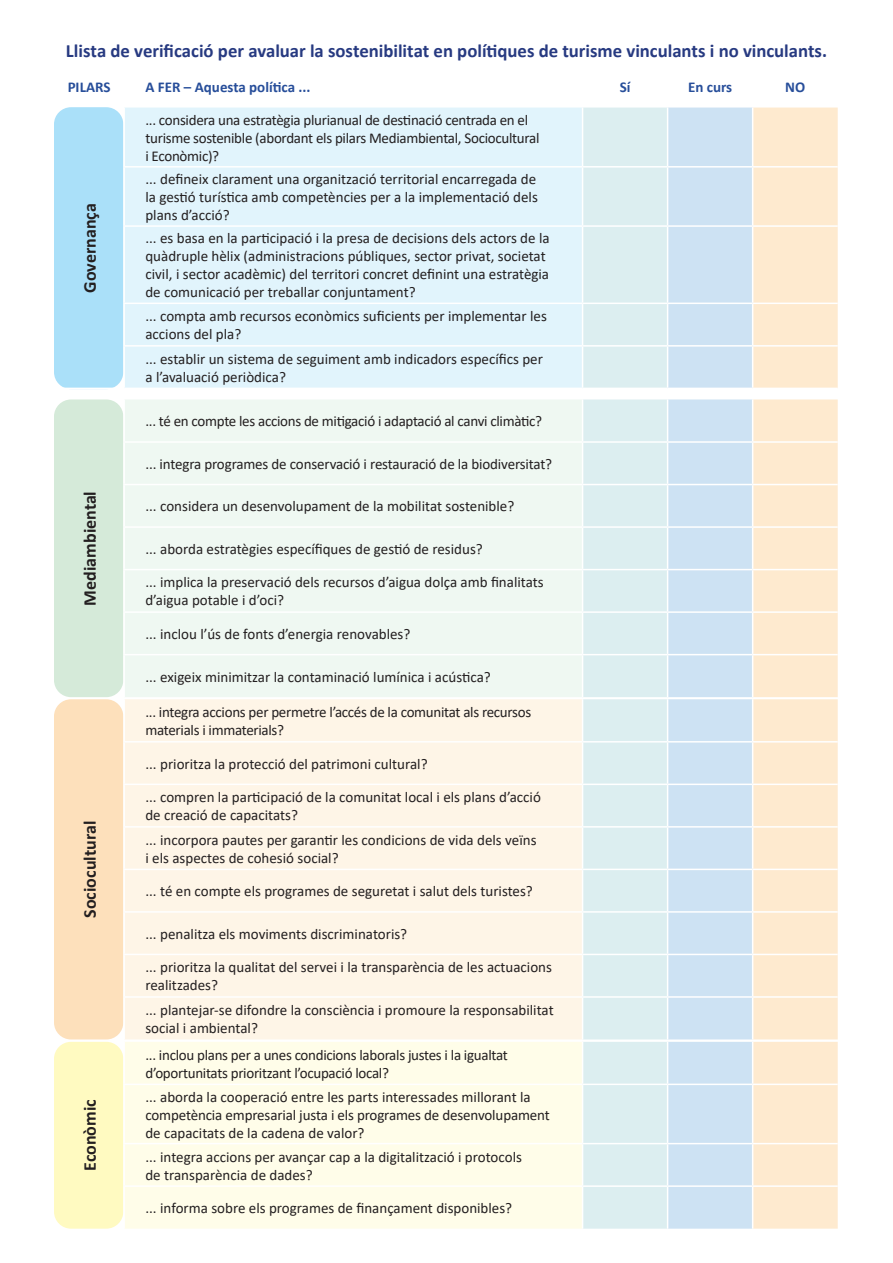
<style>
.page{position:relative;width:893px;height:1263px;background:#fff}
.page>*{position:absolute;margin:0;border:0;box-sizing:border-box;transform-origin:0 0}
.t1{font:700 18.75px "Calibri";color:#273a81}
.t2{font:700 18px "Calibri";color:#231f20}
.t3{font:15px/18px "Calibri";color:#231f20}
.t4{font:15px/18px "Calibri";letter-spacing:-.02em;color:#231f20}
.t5{font:700 15px "Calibri";color:#274e9a}
</style>
<div class="page">
<div style="left:54px;top:399px;width:69px;height:298px;background:#d5ead9;border-radius:17px"></div>
<div style="left:54px;top:107px;width:69px;height:282px;background:#aae0f9;border-radius:17px"></div>
<div style="left:54px;top:699px;width:69px;height:340px;background:#fde0bb;border-radius:17px"></div>
<div style="left:54px;top:1042px;width:69px;height:187px;background:#fffac1;border-radius:17px"></div>
<div style="left:125px;top:400px;width:457px;height:297px;background:#eff8f2"></div>
<hr style="left:123px;top:441px;width:460px;height:2px;background:#fff">
<hr style="left:123px;top:484px;width:460px;height:1px;background:#fff">
<hr style="left:123px;top:526px;width:460px;height:2px;background:#fff">
<hr style="left:123px;top:569px;width:460px;height:1px;background:#fff">
<hr style="left:123px;top:611px;width:460px;height:2px;background:#fff">
<hr style="left:123px;top:654px;width:460px;height:1px;background:#fff">
<div style="left:125px;top:108px;width:457px;height:280px;background:#e1f4fc"></div>
<svg style="left:583px;top:108px;width:255px;height:280px;background:#e2e8e6"></svg>
<hr style="left:54px;top:388px;width:70px;height:1px;background:#fff">
<hr style="left:667px;top:108px;width:1px;height:58px;background:#fff">
<hr style="left:752px;top:108px;width:1px;height:58px;background:#fff">
<hr style="left:123px;top:166px;width:460px;height:2px;background:#fff">
<hr style="left:583px;top:166px;width:85px;height:2px;background:#fff">
<hr style="left:668px;top:166px;width:85px;height:2px;background:#fff">
<hr style="left:667px;top:168px;width:1px;height:57px;background:#fff">
<hr style="left:753px;top:166px;width:85px;height:2px;background:#fff">
<hr style="left:752px;top:168px;width:1px;height:57px;background:#fff">
<hr style="left:123px;top:225px;width:460px;height:2px;background:#fff">
<hr style="left:583px;top:225px;width:85px;height:2px;background:#fff">
<hr style="left:668px;top:225px;width:85px;height:2px;background:#fff">
<hr style="left:667px;top:227px;width:1px;height:76px;background:#fff">
<hr style="left:753px;top:225px;width:85px;height:2px;background:#fff">
<hr style="left:752px;top:227px;width:1px;height:76px;background:#fff">
<hr style="left:123px;top:303px;width:460px;height:1px;background:#fff">
<hr style="left:583px;top:303px;width:85px;height:1px;background:#fff">
<hr style="left:668px;top:303px;width:85px;height:1px;background:#fff">
<hr style="left:667px;top:304px;width:1px;height:41px;background:#fff">
<hr style="left:753px;top:303px;width:85px;height:1px;background:#fff">
<hr style="left:752px;top:304px;width:1px;height:41px;background:#fff">
<hr style="left:123px;top:345px;width:460px;height:2px;background:#fff">
<hr style="left:583px;top:345px;width:85px;height:2px;background:#fff">
<hr style="left:668px;top:345px;width:85px;height:2px;background:#fff">
<hr style="left:667px;top:347px;width:1px;height:41px;background:#fff">
<hr style="left:753px;top:345px;width:85px;height:2px;background:#fff">
<hr style="left:752px;top:347px;width:1px;height:41px;background:#fff">
<div style="left:125px;top:699px;width:457px;height:340px;background:#fef5e7"></div>
<hr style="left:123px;top:741px;width:460px;height:1px;background:#fff">
<hr style="left:123px;top:783px;width:460px;height:2px;background:#fff">
<hr style="left:123px;top:826px;width:460px;height:2px;background:#fff">
<hr style="left:123px;top:869px;width:460px;height:1px;background:#fff">
<hr style="left:123px;top:911px;width:460px;height:2px;background:#fff">
<hr style="left:123px;top:954px;width:460px;height:1px;background:#fff">
<hr style="left:123px;top:996px;width:460px;height:2px;background:#fff">
<div style="left:125px;top:1042px;width:457px;height:187px;background:#fffde9"></div>
<svg style="left:583px;top:399px;width:255px;height:830px;background:#e3e9e6"></svg>
<hr style="left:667px;top:1042px;width:1px;height:41px;background:#fff">
<hr style="left:752px;top:1042px;width:1px;height:41px;background:#fff">
<hr style="left:123px;top:1083px;width:460px;height:2px;background:#fff">
<hr style="left:583px;top:1083px;width:85px;height:2px;background:#fff">
<hr style="left:668px;top:1083px;width:85px;height:2px;background:#fff">
<hr style="left:667px;top:1085px;width:1px;height:58px;background:#fff">
<hr style="left:753px;top:1083px;width:85px;height:2px;background:#fff">
<hr style="left:752px;top:1085px;width:1px;height:58px;background:#fff">
<hr style="left:123px;top:1143px;width:460px;height:1px;background:#fff">
<hr style="left:583px;top:1143px;width:85px;height:1px;background:#fff">
<hr style="left:668px;top:1143px;width:85px;height:1px;background:#fff">
<hr style="left:667px;top:1144px;width:1px;height:41px;background:#fff">
<hr style="left:753px;top:1143px;width:85px;height:1px;background:#fff">
<hr style="left:752px;top:1144px;width:1px;height:41px;background:#fff">
<hr style="left:667px;top:1187px;width:1px;height:42px;background:#fff">
<hr style="left:752px;top:1187px;width:1px;height:42px;background:#fff">
<hr style="left:123px;top:1185px;width:460px;height:2px;background:#fff">
<hr style="left:583px;top:1185px;width:85px;height:2px;background:#fff">
<hr style="left:668px;top:1185px;width:85px;height:2px;background:#fff">
<hr style="left:753px;top:1185px;width:85px;height:2px;background:#fff">
<p class="t1" style="left:66px;top:37px;width:763px">Llista de verificació per avaluar la sostenibilitat en polítiques de turisme vinculants i no vinculants.</p>
<p class="t5" style="left:68px;top:76px;width:44px">PILARS</p>
<p class="t5" style="left:145px;top:76px;width:167px">A FER – Aquesta política ...</p>
<p class="t5" style="left:620px;top:76px;width:12px">Sí</p>
<p class="t5" style="left:688px;top:76px;width:46px">En curs</p>
<p class="t5" style="left:785px;top:76px;width:22px">NO</p>
<p class="t2" style="left:77px;top:293px;width:91px;rotate:-90deg">Governança</p>
<p class="t2" style="left:77px;top:605px;width:116px;rotate:-90deg">Mediambiental</p>
<p class="t2" style="left:77px;top:918px;width:98px;rotate:-90deg">Sociocultural</p>
<p class="t2" style="left:77px;top:1171px;width:73px;rotate:-90deg">Econòmic</p>
<p class="t4" style="left:145px;top:110px;width:395px">... considera una estratègia plurianual de destinació centrada en el turisme sostenible (abordant els pilars Mediambiental, Sociocultural</p>
<p class="t4" style="left:145px;top:146px;width:75px">i Econòmic)?</p>
<p class="t3" style="left:145px;top:170px;width:394px;text-align:justify">... defineix clarament una organització territorial encarregada de la gestió turística amb competències per a la implementació dels plans d’acció?</p>
<p class="t3" style="left:145px;top:229px;width:406px">... es basa en la participació i la presa de decisions dels actors de la quàdruple hèlix (administracions públiques, sector privat, societat civil, i sector acadèmic) del territori concret definint una estratègia de comunicació per treballar conjuntament?</p>
<p class="t3" style="left:145px;top:307px;width:403px">... compta amb recursos econòmics suficients per implementar les accions del pla?</p>
<p class="t3" style="left:145px;top:349px;width:399px">... establir un sistema de seguiment amb indicadors específics per</p>
<p class="t3" style="left:145px;top:367px;width:142px">a l’avaluació periòdica?</p>
<p class="t4" style="left:145px;top:412px;width:398px">... té en compte les accions de mitigació i adaptació al canvi climàtic?</p>
<p class="t3" style="left:145px;top:454px;width:408px">... integra programes de conservació i restauració de la biodiversitat?</p>
<p class="t3" style="left:145px;top:497px;width:370px">... considera un desenvolupament de la mobilitat sostenible?</p>
<p class="t3" style="left:145px;top:540px;width:339px">... aborda estratègies específiques de gestió de residus?</p>
<p class="t3" style="left:145px;top:573px;width:400px">... implica la preservació dels recursos d’aigua dolça amb finalitats d’aigua potable i d’oci?</p>
<p class="t3" style="left:145px;top:625px;width:266px">... inclou l’ús de fonts d’energia renovables?</p>
<p class="t3" style="left:145px;top:667px;width:347px">... exigeix minimitzar la contaminació lumínica i acústica?</p>
<p class="t4" style="left:145px;top:703px;width:387px">... integra accions per permetre l’accés de la comunitat als recursos materials i immaterials?</p>
<p class="t3" style="left:145px;top:754px;width:284px">... prioritza la protecció del patrimoni cultural?</p>
<p class="t3" style="left:145px;top:788px;width:397px">... compren la participació de la comunitat local i els plans d’acció de creació de capacitats?</p>
<p class="t3" style="left:145px;top:830px;width:393px">... incorpora pautes per garantir les condicions de vida dels veïns</p>
<p class="t3" style="left:145px;top:848px;width:195px">i els aspectes de cohesió social?</p>
<p class="t3" style="left:145px;top:882px;width:389px">... té en compte els programes de seguretat i salut dels turistes?</p>
<p class="t3" style="left:145px;top:924px;width:263px">... penalitza els moviments discriminatoris?</p>
<p class="t3" style="left:145px;top:958px;width:408px">... prioritza la qualitat del servei i la transparència de les actuacions realitzades?</p>
<p class="t3" style="left:145px;top:1000px;width:410px">... plantejar-se difondre la consciència i promoure la responsabilitat social i ambiental?</p>
<p class="t4" style="left:145px;top:1045px;width:364px">... inclou plans per a unes condicions laborals justes i la igualtat</p>
<p class="t4" style="left:145px;top:1063px;width:245px">d’oportunitats prioritzant l’ocupació local?</p>
<p class="t3" style="left:145px;top:1087px;width:406px">... aborda la cooperació entre les parts interessades millorant la competència empresarial justa i els programes de desenvolupament de capacitats de la cadena de valor?</p>
<p class="t3" style="left:145px;top:1147px;width:378px">... integra accions per avançar cap a la digitalització i protocols</p>
<p class="t3" style="left:145px;top:1165px;width:169px">de transparència de dades?</p>
<p class="t3" style="left:145px;top:1199px;width:368px">... informa sobre els programes de finançament disponibles?</p>
</div>
